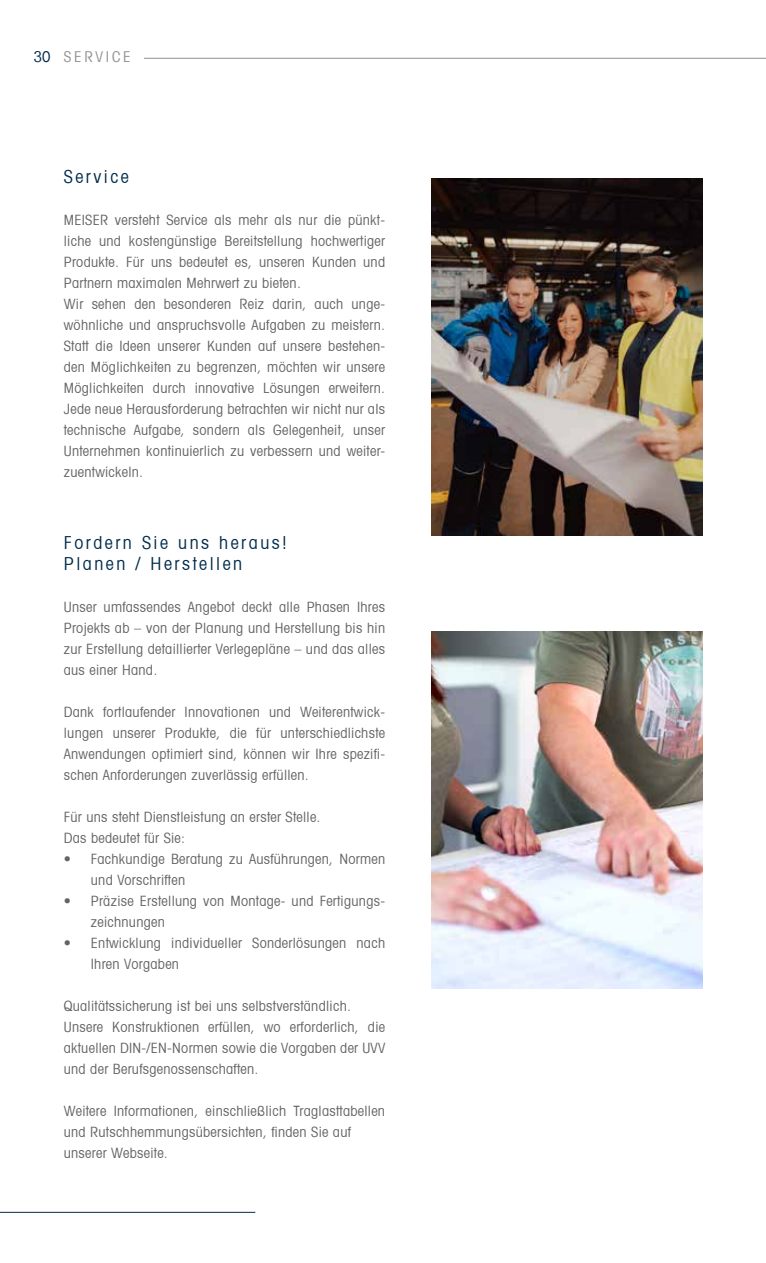
<style>
.page{position:relative;width:766px;height:1263px;background:#fff}
.page>*{position:absolute;margin:0;border:0;box-sizing:border-box;transform-origin:0 0}
.t1{font:condensed 18px/21px "Avant Garde";letter-spacing:.14em;color:#002c4c}
.t2{font:condensed 15px "Avant Garde";letter-spacing:.19em;color:#90908f}
.t3{font:condensed 14.25px/21px "Avant Garde";letter-spacing:.02em;color:#646363}
.s1{color:#002c4c}
</style>
<div class="page">
<hr style="left:0;top:1212px;width:255px;height:1px;background:#002c4c">
<hr style="left:69px;top:58px;width:696px;height:1px;background:#90908f">
<div style="left:64px;top:51px;width:79px;height:11px;background:#fff"></div>
<img style="left:432px;top:631px;width:270px;height:358px">
<img style="left:432px;top:179px;width:270px;height:357px">
<p class="t2" style="left:34px;top:47px;width:98px"><span class="s1">30</span> SERVICE</p>
<p class="t1" style="left:64px;top:166px;width:67px">Service</p>
<p class="t3" style="left:64px;top:209px;width:323px">MEISER versteht Service als mehr als nur die pünkt&shy;liche und kostengünstige Bereitstellung hochwertiger Produkte. Für uns bedeutet es, unseren Kunden und Partnern maximalen Mehrwert zu bieten.<br>Wir sehen den besonderen Reiz darin, auch unge&shy;wöhnliche und anspruchsvolle Aufgaben zu meistern.<br>Statt die Ideen unserer Kunden auf unsere bestehen&shy;den Möglichkeiten zu begrenzen, möchten wir unsere Möglichkeiten durch innovative Lösungen erweitern.<br>Jede neue Herausforderung betrachten wir nicht nur als technische Aufgabe, sondern als Gelegenheit, unser Unternehmen kontinuierlich zu verbessern und weiter&shy;zuentwickeln.</p>
<p class="t1" style="left:64px;top:532px;width:224px">Fordern Sie uns heraus!<br>Planen / Herstellen</p>
<p class="t3" style="left:64px;top:596px;width:323px;text-align:justify">Unser umfassendes Angebot deckt alle Phasen Ihres Projekts ab – von der Planung und Herstellung bis hin zur Erstellung detaillierter Verlegepläne – und das alles aus einer Hand.</p>
<p class="t3" style="left:64px;top:701px;width:323px;text-align:justify">Dank fortlaufender Innovationen und Weiterentwick&shy;lungen unserer Produkte, die für unterschiedlichste Anwendungen optimiert sind, können wir Ihre spezifi&shy;schen Anforderungen zuverlässig erfüllen.</p>
<p class="t3" style="left:64px;top:806px;width:258px">Für uns steht Dienstleistung an erster Stelle.<br>Das bedeutet für Sie:</p>
<p class="t3" style="left:91px;top:848px;width:296px;text-indent:-27px">• Fachkundige Beratung zu Ausführungen, Normen und Vorschriften</p>
<p class="t3" style="left:91px;top:890px;width:296px;text-indent:-27px">• Präzise Erstellung von Montage- und Fertigungs&shy;zeichnungen</p>
<p class="t3" style="left:91px;top:932px;width:296px;text-indent:-27px">• Entwicklung individueller Sonderlösungen nach<br>Ihren Vorgaben</p>
<p class="t3" style="left:64px;top:995px;width:323px">Qualitätssicherung ist bei uns selbstverständlich.<br>Unsere Konstruktionen erfüllen, wo erforderlich, die aktuellen DIN-/EN-Normen sowie die Vorgaben der UVV und der Berufsgenossenschaften.</p>
<p class="t3" style="left:64px;top:1100px;width:323px">Weitere Informationen, einschließlich Traglasttabellen und Rutschhemmungsübersichten, finden Sie auf unserer Webseite.</p>
</div>
